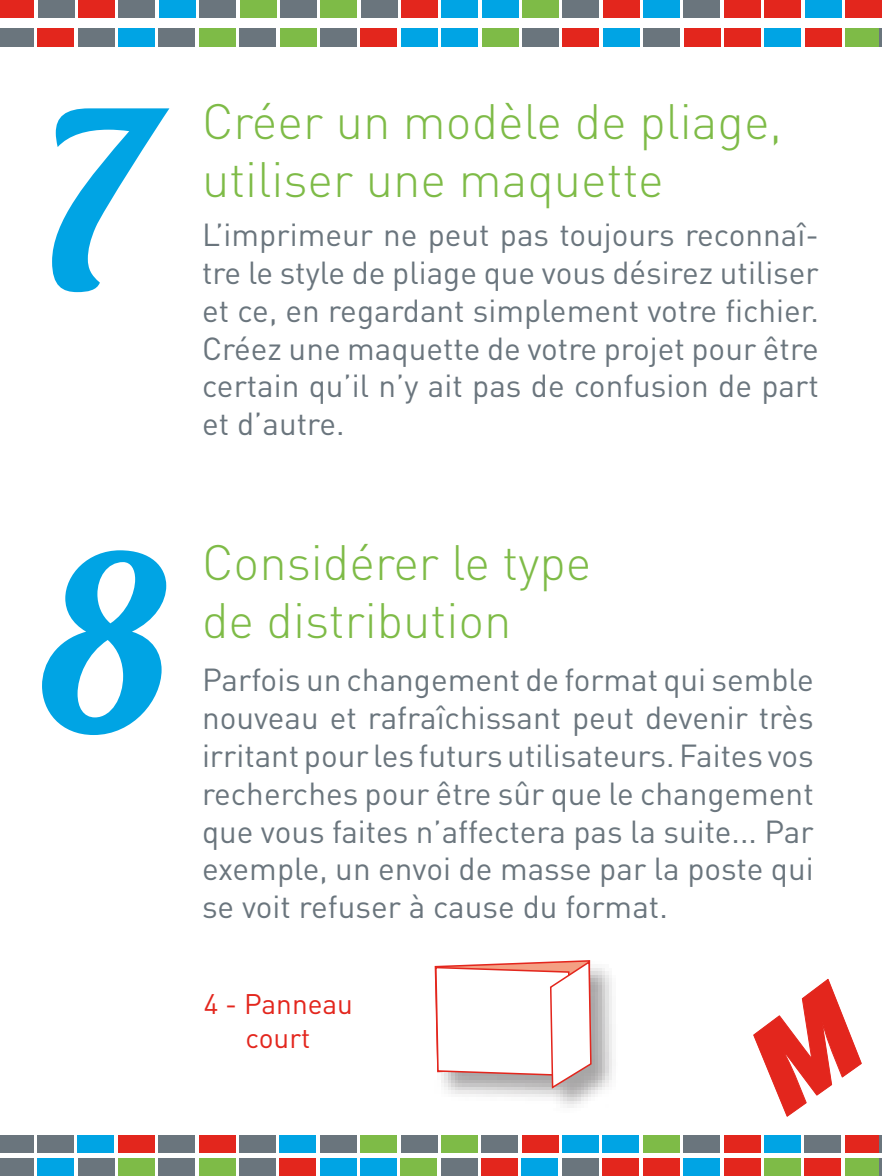
<style>
.page{position:relative;width:882px;height:1176px;background:#fff}
.page>*{position:absolute;margin:0;border:0;box-sizing:border-box;transform-origin:0 0}
.t1{font:245px "Lobster 1.4";color:#00a4e4}
.t2{font:300 49px/58.8px "DIN";color:#7ebb47}
.t3{font:31.5px/37.8px "DIN";color:#6a757d;text-align:justify}
.t4{font:28px/33.6px "DIN";color:#e3261d;text-align:center}
</style>
<div class="page">
<div style="left:845px;top:1158px;width:36px;height:18px;background:#7ebb47"></div>
<div style="left:724px;top:1158px;width:36px;height:18px;background:#e3261d"></div>
<div style="left:764px;top:1158px;width:37px;height:18px;background:#7ebb47"></div>
<div style="left:805px;top:1158px;width:36px;height:18px;background:#e3261d"></div>
<div style="left:684px;top:1158px;width:36px;height:18px;background:#00a4e4"></div>
<div style="left:643px;top:1158px;width:36px;height:18px;background:#e3261d"></div>
<div style="left:603px;top:1158px;width:36px;height:18px;background:#e3261d"></div>
<div style="left:562px;top:1158px;width:36px;height:18px;background:#6a757d"></div>
<div style="left:522px;top:1158px;width:36px;height:18px;background:#00a4e4"></div>
<div style="left:320px;top:1158px;width:36px;height:18px;background:#00a4e4"></div>
<div style="left:280px;top:1158px;width:36px;height:18px;background:#e3261d"></div>
<div style="left:239px;top:1158px;width:37px;height:18px;background:#6a757d"></div>
<div style="left:360px;top:1158px;width:37px;height:18px;background:#00a4e4"></div>
<div style="left:78px;top:1158px;width:36px;height:18px;background:#6a757d"></div>
<div style="left:401px;top:1158px;width:36px;height:18px;background:#7ebb47"></div>
<div style="left:118px;top:1158px;width:37px;height:18px;background:#7ebb47"></div>
<div style="left:441px;top:1158px;width:36px;height:18px;background:#6a757d"></div>
<div style="left:159px;top:1158px;width:36px;height:18px;background:#6a757d"></div>
<div style="left:38px;top:1158px;width:36px;height:18px;background:#00a4e4"></div>
<div style="left:0;top:1158px;width:33px;height:18px;background:#6a757d"></div>
<div style="left:482px;top:1158px;width:36px;height:18px;background:#e3261d"></div>
<div style="left:199px;top:1158px;width:36px;height:18px;background:#7ebb47"></div>
<div style="left:845px;top:1135px;width:36px;height:18px;background:#e3261d"></div>
<div style="left:805px;top:1135px;width:36px;height:18px;background:#6a757d"></div>
<div style="left:764px;top:1135px;width:36px;height:18px;background:#00a4e4"></div>
<div style="left:563px;top:1135px;width:36px;height:18px;background:#00a4e4"></div>
<div style="left:522px;top:1135px;width:36px;height:18px;background:#e3261d"></div>
<div style="left:482px;top:1135px;width:36px;height:18px;background:#6a757d"></div>
<div style="left:603px;top:1135px;width:36px;height:18px;background:#00a4e4"></div>
<div style="left:159px;top:1135px;width:36px;height:18px;background:#6a757d"></div>
<div style="left:37px;top:1135px;width:37px;height:18px;background:#6a757d"></div>
<div style="left:78px;top:1135px;width:36px;height:18px;background:#00a4e4"></div>
<div style="left:118px;top:1135px;width:36px;height:18px;background:#e3261d"></div>
<div style="left:0;top:1135px;width:33px;height:18px;background:#6a757d"></div>
<div style="left:320px;top:1135px;width:36px;height:18px;background:#6a757d"></div>
<div style="left:643px;top:1135px;width:36px;height:18px;background:#7ebb47"></div>
<div style="left:361px;top:1135px;width:36px;height:18px;background:#7ebb47"></div>
<div style="left:684px;top:1135px;width:36px;height:18px;background:#6a757d"></div>
<div style="left:401px;top:1135px;width:36px;height:18px;background:#6a757d"></div>
<div style="left:280px;top:1135px;width:36px;height:18px;background:#00a4e4"></div>
<div style="left:239px;top:1135px;width:37px;height:18px;background:#6a757d"></div>
<div style="left:199px;top:1135px;width:36px;height:18px;background:#e3261d"></div>
<div style="left:724px;top:1135px;width:36px;height:18px;background:#e3261d"></div>
<div style="left:442px;top:1135px;width:36px;height:18px;background:#7ebb47"></div>
<div style="left:846px;top:0;width:36px;height:18px;background:#e3261d"></div>
<div style="left:805px;top:0;width:36px;height:18px;background:#00a4e4"></div>
<div style="left:765px;top:0;width:36px;height:18px;background:#e3261d"></div>
<div style="left:724px;top:0;width:37px;height:18px;background:#e3261d"></div>
<div style="left:684px;top:0;width:36px;height:18px;background:#6a757d"></div>
<div style="left:643px;top:0;width:37px;height:18px;background:#00a4e4"></div>
<div style="left:442px;top:0;width:36px;height:18px;background:#00a4e4"></div>
<div style="left:401px;top:0;width:37px;height:18px;background:#e3261d"></div>
<div style="left:361px;top:0;width:36px;height:18px;background:#6a757d"></div>
<div style="left:482px;top:0;width:36px;height:18px;background:#00a4e4"></div>
<div style="left:38px;top:0;width:36px;height:18px;background:#6a757d"></div>
<div style="left:0;top:0;width:34px;height:18px;background:#e3261d"></div>
<div style="left:200px;top:0;width:36px;height:18px;background:#6a757d"></div>
<div style="left:522px;top:0;width:37px;height:18px;background:#7ebb47"></div>
<div style="left:240px;top:0;width:36px;height:18px;background:#7ebb47"></div>
<div style="left:563px;top:0;width:36px;height:18px;background:#6a757d"></div>
<div style="left:280px;top:0;width:37px;height:18px;background:#6a757d"></div>
<div style="left:159px;top:0;width:36px;height:18px;background:#00a4e4"></div>
<div style="left:119px;top:0;width:36px;height:18px;background:#6a757d"></div>
<div style="left:78px;top:0;width:37px;height:18px;background:#e3261d"></div>
<div style="left:603px;top:0;width:37px;height:18px;background:#e3261d"></div>
<div style="left:321px;top:0;width:36px;height:18px;background:#7ebb47"></div>
<div style="left:805px;top:28px;width:37px;height:19px;background:#e3261d"></div>
<div style="left:846px;top:28px;width:36px;height:19px;background:#7ebb47"></div>
<div style="left:765px;top:28px;width:36px;height:19px;background:#00a4e4"></div>
<div style="left:724px;top:28px;width:37px;height:19px;background:#e3261d"></div>
<div style="left:684px;top:28px;width:36px;height:19px;background:#e3261d"></div>
<div style="left:643px;top:28px;width:37px;height:19px;background:#6a757d"></div>
<div style="left:603px;top:28px;width:36px;height:19px;background:#00a4e4"></div>
<div style="left:401px;top:28px;width:37px;height:19px;background:#00a4e4"></div>
<div style="left:361px;top:28px;width:36px;height:19px;background:#e3261d"></div>
<div style="left:320px;top:28px;width:37px;height:19px;background:#6a757d"></div>
<div style="left:441px;top:28px;width:37px;height:19px;background:#00a4e4"></div>
<div style="left:0;top:28px;width:33px;height:19px;background:#6a757d"></div>
<div style="left:159px;top:28px;width:36px;height:19px;background:#6a757d"></div>
<div style="left:482px;top:28px;width:36px;height:19px;background:#7ebb47"></div>
<div style="left:199px;top:28px;width:37px;height:19px;background:#7ebb47"></div>
<div style="left:522px;top:28px;width:37px;height:19px;background:#6a757d"></div>
<div style="left:240px;top:28px;width:36px;height:19px;background:#6a757d"></div>
<div style="left:118px;top:28px;width:37px;height:19px;background:#00a4e4"></div>
<div style="left:78px;top:28px;width:36px;height:19px;background:#6a757d"></div>
<div style="left:37px;top:28px;width:37px;height:19px;background:#e3261d"></div>
<div style="left:563px;top:28px;width:36px;height:19px;background:#e3261d"></div>
<div style="left:280px;top:28px;width:36px;height:19px;background:#7ebb47"></div>
<svg style="left:753px;top:979px;width:109px;height:138px"></svg>
<hr style="left:879px;top:1158px;width:3px;height:18px;background:#6a757d">
<hr style="left:879px;top:1135px;width:3px;height:18px;background:#6a757d">
<hr style="left:879px;top:28px;width:3px;height:19px;background:#6a757d">
<div style="left:434px;top:959px;width:184px;height:154px;background:#231f20;opacity:.4"></div>
<svg style="left:434px;top:959px;width:159px;height:131px"></svg>
<h1 class="t1" style="left:44px;top:47px;width:115px">7</h1>
<h2 class="t2" style="left:202px;top:91px;width:582px">Créer un modèle de pliage, utiliser une maquette</h2>
<p class="t3" style="left:202px;top:215px;width:618px">L’imprimeur ne peut pas toujours reconnaî&shy;tre le style de pliage que vous désirez utiliser et ce, en regardant simplement votre fichier.<br>Créez une maquette de votre projet pour être certain qu’il n’y ait pas de confusion de part et d’autre.</p>
<h1 class="t1" style="left:44px;top:489px;width:124px">8</h1>
<h2 class="t2" style="left:202px;top:532px;width:391px">Considérer le type de distribution</h2>
<p class="t3" style="left:202px;top:660px;width:613px">Parfois un changement de format qui semble nouveau et rafraîchissant peut devenir très irritant pour les futurs utilisateurs. Faites vos recherches pour être sûr que le changement que vous faites n’affectera pas la suite... Par exemple, un envoi de masse par la poste qui se voit refuser à cause du format.</p>
<p class="t4" style="left:204px;top:987px;width:151px">4 - Panneau court</p>
</div>
